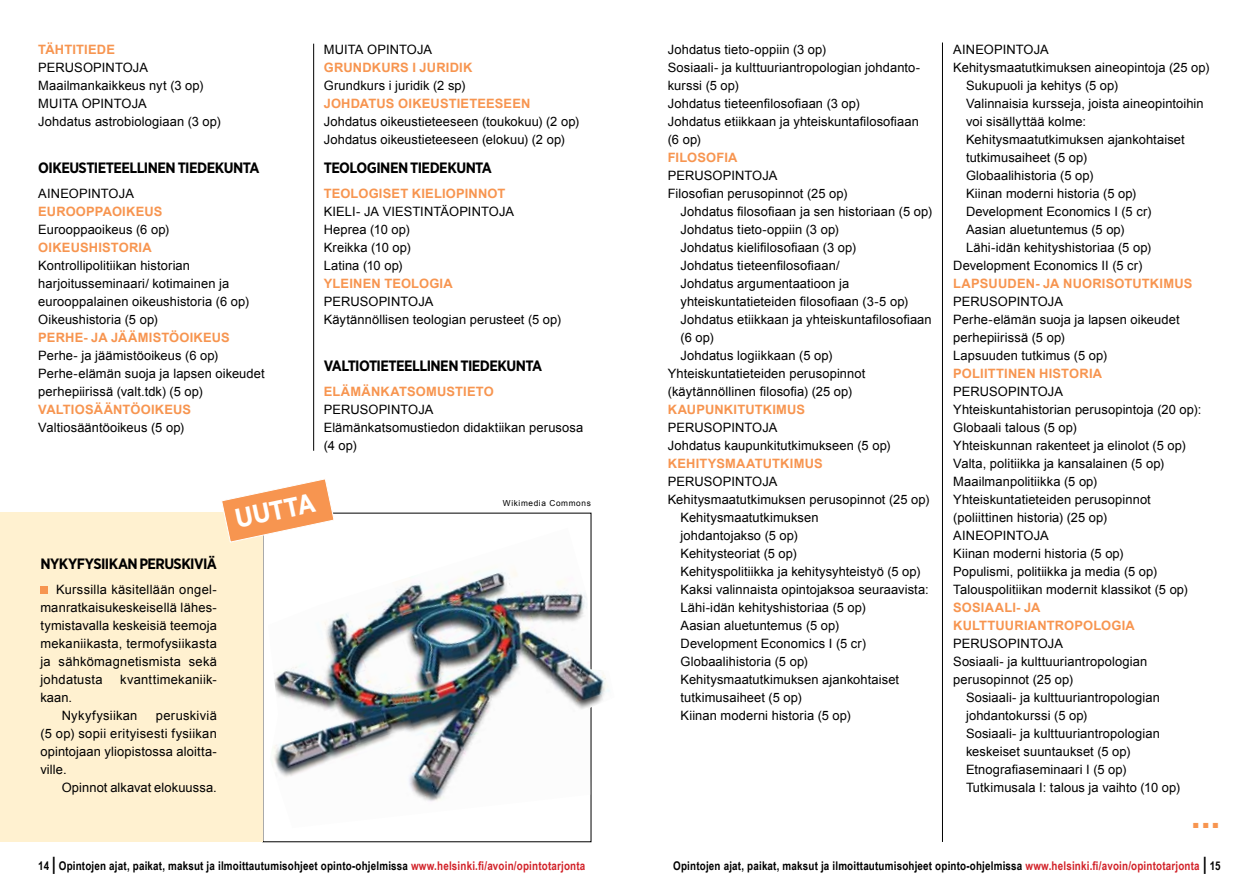
<style>
.page{position:relative;width:1259px;height:893px;background:#fff}
.page>*{position:absolute;margin:0;border:0;box-sizing:border-box;transform-origin:0 0}
.t1{font:700 36px "Arial";color:#f79550}
.t2{font:700 27px "Gotham Narrow";color:#fff}
.t3{font:700 15px "Gotham Narrow";letter-spacing:-.04em;color:#000}
.t4{font:12.9px/18px "Arial";letter-spacing:.01em;color:#000}
.t5{font:700 12.9px/18px "Arial";letter-spacing:.015em;color:#f79550}
.t6{font:700 12px "Arial Narrow";letter-spacing:.015em;color:#000}
.t7{font:8.25px "Arial";letter-spacing:.075em;color:#000}
.s1{font-size:18px}
.s2{color:#d2232a}
</style>
<div class="page">
<img style="left:273px;top:528px;width:337px;height:300px">
<div style="left:0;top:513px;width:262px;height:329px;background:#fff1d0"></div>
<hr style="left:313px;top:44px;width:1px;height:407px;background:#000">
<hr style="left:942px;top:43px;width:1px;height:799px;background:#000">
<div style="left:40px;top:587px;width:8px;height:7px;background:#f79550"></div>
<svg style="left:221px;top:479px;width:114px;height:64px"></svg>
<p class="t5" style="left:38px;top:41px;width:78px">TÄHTITIEDE</p>
<p class="t4" style="left:38px;top:59px;width:184px">PERUSOPINTOJA<br>Maailmankaikkeus nyt (3 op)<br>MUITA OPINTOJA<br>Johdatus astrobiologiaan (3 op)</p>
<p class="t3" style="left:38px;top:158px;width:9px">OIKEUSTIETEELLINEN</p>
<p class="t3" style="left:178px;top:158px;width:39px">TIEDEKUNT</p>
<p class="t3" style="left:249px;top:158px;width:12px">A</p>
<p class="t4" style="left:38px;top:185px;width:97px">AINEOPINTOJA</p>
<p class="t5" style="left:38px;top:203px;width:126px">EUROOPPAOIKEUS</p>
<p class="t4" style="left:38px;top:221px;width:132px">Eurooppaoikeus (6 op)</p>
<p class="t5" style="left:38px;top:239px;width:115px">OIKEUSHISTORIA</p>
<p class="t4" style="left:38px;top:257px;width:212px">Kontrollipolitiikan historian harjoitusseminaari/ kotimainen ja eurooppalainen oikeushistoria (6 op)<br>Oikeushistoria (5 op)</p>
<p class="t5" style="left:38px;top:329px;width:193px">PERHE- JA JÄÄMISTÖOIKEUS</p>
<p class="t4" style="left:38px;top:347px;width:228px">Perhe- ja jäämistöoikeus (6 op)<br>Perhe-elämän suoja ja lapsen oikeudet perhepiirissä (valt.tdk) (5 op)</p>
<p class="t5" style="left:38px;top:401px;width:154px">VALTIOSÄÄNTÖOIKEUS</p>
<p class="t4" style="left:38px;top:419px;width:147px">Valtiosääntöoikeus (5 op)</p>
<p class="t3" style="left:40px;top:554px;width:178px">NYKYFYSIIKAN PERUSKIVIÄ</p>
<p class="t4" style="left:40px;top:581px;width:178px;text-align:justify;text-indent:16px">Kurssilla käsitellään ongel&shy;manratkaisukeskeisellä lähes&shy;tymistavalla keskeisiä teemoja mekaniikasta, termofysiikasta ja sähkömagnetismista sekä johdatusta</p>
<p class="t4" style="left:120px;top:671px;width:98px">kvanttimekaniik-</p>
<p class="t4" style="left:62px;top:689px;width:77px;text-indent:-21px">kaan.<br>Nykyfysiikan</p>
<p class="t4" style="left:40px;top:707px;width:178px;text-align:justify;text-indent:115px">peruskiviä (5 op) sopii erityisesti fysiikan opintojaan yliopistossa aloitta&shy;ville.</p>
<p class="t4" style="left:62px;top:779px;width:157px">Opinnot alkavat elokuussa.</p>
<h2 class="t2" style="left:232px;top:502px;width:19px;rotate:-12deg">UUTT</h2>
<p class="t4" style="left:324px;top:41px;width:110px">MUITA OPINTOJA</p>
<p class="t5" style="left:324px;top:59px;width:150px">GRUNDKURS I JURIDIK</p>
<p class="t4" style="left:324px;top:77px;width:143px">Grundkurs i juridik (2 sp)</p>
<p class="t5" style="left:324px;top:95px;width:208px">JOHDATUS OIKEUSTIETEESEEN</p>
<p class="t4" style="left:324px;top:113px;width:257px">Johdatus oikeustieteeseen (toukokuu) (2 op)<br>Johdatus oikeustieteeseen (elokuu) (2 op)</p>
<p class="t3" style="left:324px;top:158px;width:10px">TEOLOGINEN</p>
<p class="t3" style="left:410px;top:158px;width:39px">TIEDEKUNT</p>
<p class="t3" style="left:482px;top:158px;width:12px">A</p>
<p class="t5" style="left:324px;top:185px;width:183px">TEOLOGISET KIELIOPINNOT</p>
<p class="t4" style="left:324px;top:203px;width:192px">KIELI- JA VIESTINTÄOPINTOJA<br>Heprea (10 op)<br>Kreikka (10 op)<br>Latina (10 op)</p>
<p class="t5" style="left:324px;top:275px;width:131px">YLEINEN TEOLOGIA</p>
<p class="t4" style="left:324px;top:293px;width:239px">PERUSOPINTOJA<br>Käytännöllisen teologian perusteet (5 op)</p>
<p class="t3" style="left:324px;top:356px;width:26px">VALTIOTIETEELLINEN</p>
<p class="t3" style="left:460px;top:356px;width:39px">TIEDEKUNT</p>
<p class="t3" style="left:532px;top:356px;width:12px">A</p>
<p class="t5" style="left:324px;top:383px;width:172px">ELÄMÄNKATSOMUSTIETO</p>
<p class="t4" style="left:324px;top:401px;width:261px">PERUSOPINTOJA<br>Elämänkatsomustiedon didaktiikan perusosa (4 op)</p>
<p class="t7" style="left:503px;top:497px;width:89px">Wikimedia Commons</p>
<p class="t4" style="left:668px;top:41px;width:254px">Johdatus tieto-oppiin (3 op)<br>Sosiaali- ja kulttuuriantropologian johdanto&shy;kurssi (5 op)<br>Johdatus tieteenfilosofiaan (3 op)<br>Johdatus etiikkaan ja yhteiskuntafilosofiaan (6 op)</p>
<p class="t5" style="left:668px;top:149px;width:71px">FILOSOFIA</p>
<p class="t4" style="left:668px;top:167px;width:111px">PERUSOPINTOJA</p>
<p class="t4" style="left:668px;top:185px;width:181px">Filosofian perusopinnot (25 op)</p>
<p class="t4" style="left:680px;top:203px;width:253px">Johdatus filosofiaan ja sen historiaan (5 op)</p>
<p class="t4" style="left:680px;top:221px;width:160px">Johdatus tieto-oppiin (3 op)</p>
<p class="t4" style="left:680px;top:239px;width:177px">Johdatus kielifilosofiaan (3 op)</p>
<p class="t4" style="left:680px;top:257px;width:161px">Johdatus tieteenfilosofiaan/</p>
<p class="t4" style="left:680px;top:275px;width:170px">Johdatus argumentaatioon ja</p>
<p class="t4" style="left:680px;top:293px;width:229px">yhteiskuntatieteiden filosofiaan (3-5 op)</p>
<p class="t4" style="left:680px;top:311px;width:253px">Johdatus etiikkaan ja yhteiskuntafilosofiaan</p>
<p class="t4" style="left:680px;top:329px;width:35px">(6 op)</p>
<p class="t4" style="left:680px;top:347px;width:153px">Johdatus logiikkaan (5 op)</p>
<p class="t4" style="left:668px;top:365px;width:199px">Yhteiskuntatieteiden perusopinnot</p>
<p class="t4" style="left:668px;top:383px;width:186px">(käytännöllinen filosofia) (25 op)</p>
<p class="t5" style="left:668px;top:401px;width:139px">KAUPUNKITUTKIMUS</p>
<p class="t4" style="left:668px;top:418px;width:224px">PERUSOPINTOJA<br>Johdatus kaupunkitutkimukseen (5 op)</p>
<p class="t5" style="left:668px;top:455px;width:156px">KEHITYSMAATUTKIMUS</p>
<p class="t4" style="left:668px;top:472px;width:111px">PERUSOPINTOJA</p>
<p class="t4" style="left:668px;top:490px;width:263px">Kehitysmaatutkimuksen perusopinnot (25 op)</p>
<p class="t4" style="left:680px;top:508px;width:140px">Kehitysmaatutkimuksen</p>
<p class="t4" style="left:680px;top:526px;width:119px">johdantojakso (5 op)</p>
<p class="t4" style="left:680px;top:544px;width:118px">Kehitysteoriat (5 op)</p>
<p class="t4" style="left:680px;top:562px;width:241px">Kehityspolitiikka ja kehitysyhteistyö (5 op)</p>
<p class="t4" style="left:680px;top:580px;width:250px">Kaksi valinnaista opintojaksoa seuraavista:</p>
<p class="t4" style="left:680px;top:598px;width:187px">Lähi-idän kehityshistoriaa (5 op)</p>
<p class="t4" style="left:680px;top:616px;width:160px">Aasian aluetuntemus (5 op)</p>
<p class="t4" style="left:680px;top:634px;width:187px">Development Economics I (5 cr)</p>
<p class="t4" style="left:680px;top:652px;width:129px">Globaalihistoria (5 op)</p>
<p class="t4" style="left:680px;top:670px;width:220px">Kehitysmaatutkimuksen ajankohtaiset</p>
<p class="t4" style="left:680px;top:688px;width:123px">tutkimusaiheet (5 op)</p>
<p class="t4" style="left:680px;top:706px;width:172px">Kiinan moderni historia (5 op)</p>
<p class="t4" style="left:953px;top:40px;width:97px">AINEOPINTOJA</p>
<p class="t4" style="left:953px;top:58px;width:258px">Kehitysmaatutkimuksen aineopintoja (25 op)</p>
<p class="t4" style="left:966px;top:76px;width:154px">Sukupuoli ja kehitys (5 op)</p>
<p class="t4" style="left:966px;top:94px;width:239px">Valinnaisia kursseja, joista aineopintoihin</p>
<p class="t4" style="left:966px;top:112px;width:122px">voi sisällyttää kolme:</p>
<p class="t4" style="left:966px;top:130px;width:220px">Kehitysmaatutkimuksen ajankohtaiset</p>
<p class="t4" style="left:966px;top:148px;width:123px">tutkimusaiheet (5 op)</p>
<p class="t4" style="left:966px;top:166px;width:129px">Globaalihistoria (5 op)</p>
<p class="t4" style="left:966px;top:184px;width:172px">Kiinan moderni historia (5 op)</p>
<p class="t4" style="left:966px;top:202px;width:187px">Development Economics I (5 cr)</p>
<p class="t4" style="left:966px;top:220px;width:160px">Aasian aluetuntemus (5 op)</p>
<p class="t4" style="left:966px;top:238px;width:187px">Lähi-idän kehityshistoriaa (5 op)</p>
<p class="t4" style="left:953px;top:256px;width:191px">Development Economics II (5 cr)</p>
<p class="t5" style="left:953px;top:275px;width:241px">LAPSUUDEN- JA NUORISOTUTKIMUS</p>
<p class="t4" style="left:953px;top:292px;width:228px">PERUSOPINTOJA<br>Perhe-elämän suoja ja lapsen oikeudet perhepiirissä (5 op)<br>Lapsuuden tutkimus (5 op)</p>
<p class="t5" style="left:953px;top:365px;width:150px">POLIITTINEN HISTORIA</p>
<p class="t4" style="left:953px;top:382px;width:249px">PERUSOPINTOJA<br>Yhteiskuntahistorian perusopintoja (20 op):<br>Globaali talous (5 op)<br>Yhteiskunnan rakenteet ja elinolot (5 op)<br>Valta, politiikka ja kansalainen (5 op)<br>Maailmanpolitiikka (5 op)<br>Yhteiskuntatieteiden perusopinnot (poliittinen historia) (25 op)<br>AINEOPINTOJA<br>Kiinan moderni historia (5 op)<br>Populismi, politiikka ja media (5 op)<br>Talouspolitiikan modernit klassikot (5 op)</p>
<p class="t5" style="left:953px;top:599px;width:183px">SOSIAALI- JA<br>KULTTUURIANTROPOLOGIA</p>
<p class="t4" style="left:953px;top:634px;width:195px">PERUSOPINTOJA<br>Sosiaali- ja kulttuuriantropologian perusopinnot (25 op)</p>
<p class="t4" style="left:966px;top:688px;width:215px">Sosiaali- ja kulttuuriantropologian johdantokurssi (5 op)<br>Sosiaali- ja kulttuuriantropologian keskeiset suuntaukset (5 op)<br>Etnografiaseminaari I (5 op)<br>Tutkimusala I: talous ja vaihto (10 op)</p>
<h1 class="t1" style="left:1191px;top:791px;width:31px">...</h1>
<p class="t6" style="left:38px;top:857px;width:548px">14 <span class="s1">|</span> Opintojen ajat, paikat, maksut ja ilmoittautumisohjeet opinto-ohjelmissa <span class="s2">www.helsinki.fi/avoin/opintotarjonta</span></p>
<p class="t6" style="left:673px;top:857px;width:549px">Opintojen ajat, paikat, maksut ja ilmoittautumisohjeet opinto-ohjelmissa <span class="s2">www.helsinki.fi/avoin/opintotarjonta</span> <span class="s1">|</span> 15</p>
</div>
